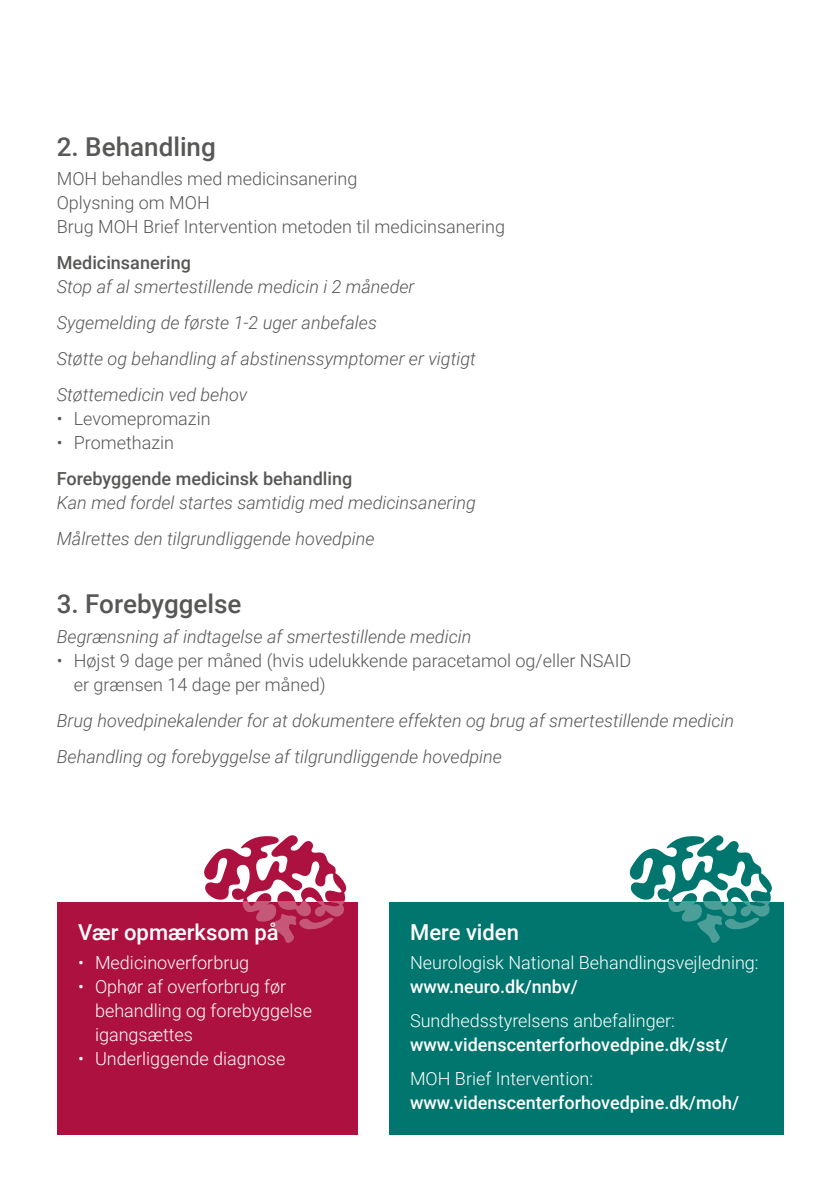
<style>
.page{position:relative;width:840px;height:1191px;background:#fff}
.page>*{position:absolute;margin:0;border:0;box-sizing:border-box;transform-origin:0 0}
.t1{font:500 26px "Roboto";color:#575756}
.t2{font:500 22px "Roboto";color:#fff}
.t3{font:italic 300 18px/36px "Roboto";color:#575756}
.t4{font:300 18px/24px "Roboto";color:#575756}
.t5{font:300 18px/24px "Roboto";color:#fff}
.t6{font:500 18px "Roboto";color:#fff}
.t7{font:500 18px "Roboto";color:#575756}
</style>
<div class="page">
<div style="left:57px;top:901px;width:300px;height:233px;background:#ad1140"></div>
<svg style="left:204px;top:835px;width:142px;height:108px"></svg>
<div style="left:388px;top:901px;width:394px;height:233px;background:#00766f"></div>
<svg style="left:629px;top:835px;width:142px;height:108px"></svg>
<h1 class="t1" style="left:57px;top:128px;width:160px">2. Behandling</h1>
<p class="t4" style="left:57px;top:166px;width:449px">MOH behandles med medicinsanering<br>Oplysning om MOH<br>Brug MOH Brief Intervention metoden til medicinsanering</p>
<p class="t7" style="left:57px;top:250px;width:136px">Medicinsanering</p>
<p class="t3" style="left:57px;top:268px;width:420px">Stop af al smertestillende medicin i 2 måneder Sygemelding de første 1-2 uger anbefales<br>Støtte og behandling af abstinenssymptomer er vigtigt Støttemedicin ved behov</p>
<p class="t4" style="left:57px;top:406px;width:155px">• Levomepromazin</p>
<p class="t4" style="left:57px;top:430px;width:119px">• Promethazin</p>
<p class="t7" style="left:57px;top:466px;width:297px">Forebyggende medicinsk behandling</p>
<p class="t3" style="left:57px;top:484px;width:420px">Kan med fordel startes samtidig med medicinsanering<br>Målrettes den tilgrundliggende hovedpine</p>
<h1 class="t1" style="left:57px;top:586px;width:186px">3. Forebyggelse</h1>
<p class="t3" style="left:57px;top:618px;width:416px">Begrænsning af indtagelse af smertestillende medicin</p>
<p class="t4" style="left:74px;top:648px;width:558px;text-indent:-17px">• Højst 9 dage per måned (hvis udelukkende paracetamol og/eller NSAID er grænsen 14 dage per måned)</p>
<p class="t3" style="left:57px;top:702px;width:678px">Brug hovedpinekalender for at dokumentere effekten og brug af smertestillende medicin<br>Behandling og forebyggelse af tilgrundliggende hovedpine</p>
<p class="t2" style="left:78px;top:916px;width:202px">Vær opmærksom på</p>
<p class="t5" style="left:78px;top:950px;width:173px">• Medicinoverforbrug</p>
<p class="t5" style="left:95px;top:974px;width:218px;text-indent:-17px">• Ophør af overforbrug før behandling og forebyggelse igangsættes</p>
<p class="t5" style="left:78px;top:1046px;width:209px">• Underliggende diagnose</p>
<p class="t2" style="left:410px;top:916px;width:110px">Mere viden</p>
<p class="t5" style="left:410px;top:950px;width:350px">Neurologisk National Behandlingsvejledning:</p>
<p class="t6" style="left:410px;top:974px;width:169px">www.neuro.dk/nnbv/</p>
<p class="t5" style="left:410px;top:1008px;width:266px">Sundhedsstyrelsens anbefalinger:</p>
<p class="t6" style="left:410px;top:1032px;width:319px">www.videnscenterforhovedpine.dk/sst/</p>
<p class="t5" style="left:410px;top:1066px;width:184px">MOH Brief Intervention:</p>
<p class="t6" style="left:410px;top:1090px;width:330px">www.videnscenterforhovedpine.dk/moh/</p>
</div>
